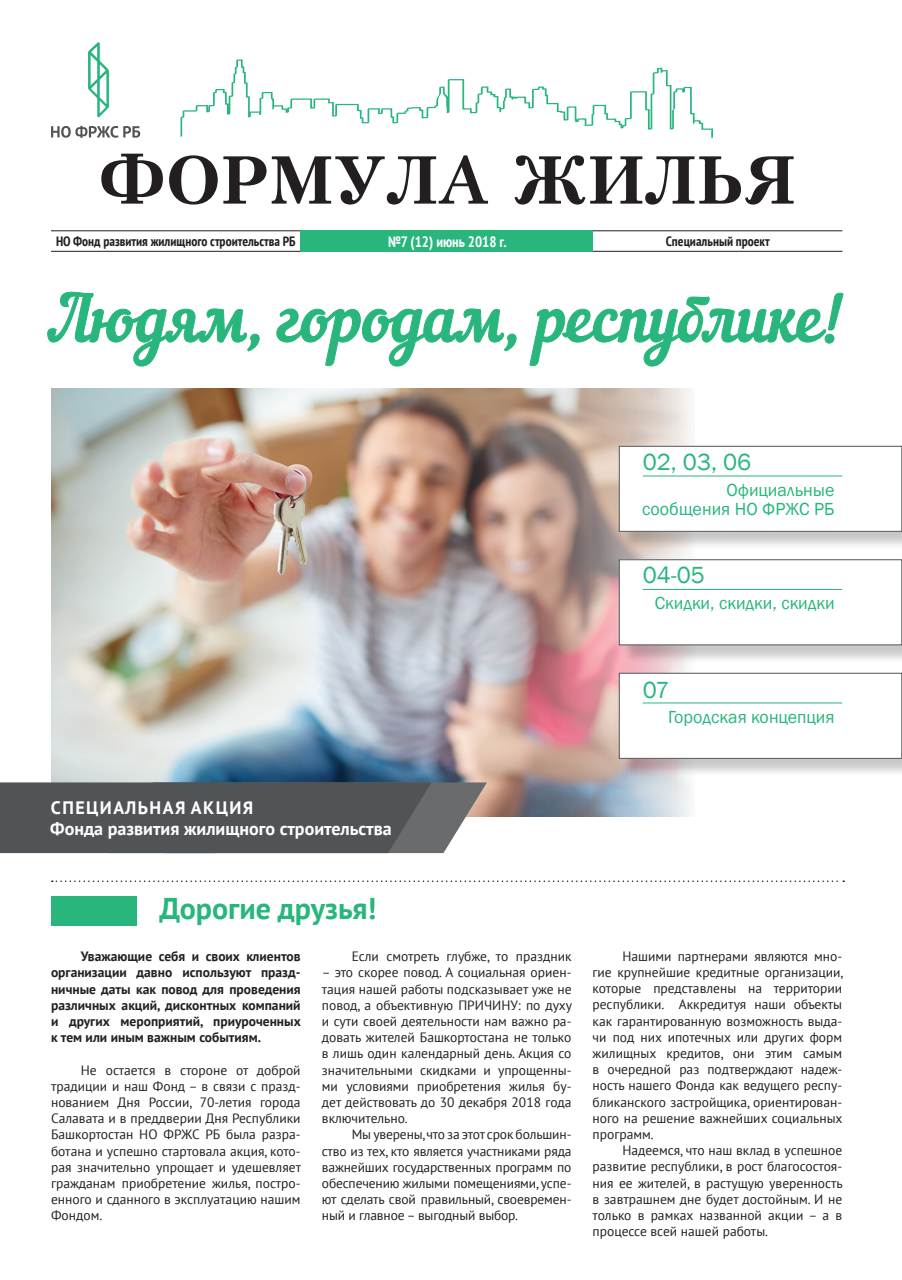
<style>
.page{position:relative;width:902px;height:1280px;background:#fff}
.page>*{position:absolute;margin:0;border:0;box-sizing:border-box;transform-origin:0 0}
.t1{font:67.5px "Petersburg Bold Cyrillic";color:#231f20}
.t2{font:63.6px "Nautilus Pompilius";color:#28b67d}
.t3{font:700 30px "PT Sans";color:#28b67d}
.t4{font:24px "Franklin Gothic";color:#28b67d}
.t5{font:18px/19.5px "Franklin Gothic";color:#28b67d;text-align:right}
.t6{font:700 18px/21.6px "PT Sans";color:#fff}
.t7{font:700 condensed 15px "PT Sans";color:#fff}
.t8{font:13.5px/16.2px "PT Sans";color:#231f20;text-align:justify}
.t9{font:700 13.5px/16.2px "PT Sans";color:#231f20;text-align:justify}
.t10{font:700 condensed 13.5px "PT Sans";color:#231f20}
</style>
<div class="page">
<img style="left:51px;top:388px;width:643px;height:428px">
<svg style="left:180px;top:60px;width:533px;height:78px"></svg>
<hr style="left:51px;top:230px;width:791px;height:1px;background:#231f20">
<hr style="left:51px;top:251px;width:791px;height:1px;background:#231f20">
<div style="left:300px;top:230px;width:292px;height:22px;background:#28b67d"></div>
<div style="left:621px;top:448px;width:280px;height:102px;background:#231f20;opacity:.25"></div>
<div style="left:619px;top:446px;width:282px;height:85px;background:#fff"></div>
<div style="left:619px;top:446px;width:282px;height:85px;border:1px solid #515455"></div>
<hr style="left:642px;top:476px;width:200px;height:1px;background:#28b67d">
<div style="left:621px;top:675px;width:280px;height:102px;background:#231f20;opacity:.25"></div>
<div style="left:619px;top:673px;width:282px;height:85px;background:#fff"></div>
<div style="left:619px;top:673px;width:282px;height:85px;border:1px solid #515455"></div>
<hr style="left:642px;top:703px;width:200px;height:1px;background:#28b67d">
<div style="left:621px;top:562px;width:280px;height:102px;background:#231f20;opacity:.25"></div>
<div style="left:619px;top:560px;width:282px;height:85px;background:#fff"></div>
<div style="left:619px;top:559px;width:282px;height:86px;border:1px solid #515455"></div>
<hr style="left:642px;top:589px;width:200px;height:1px;background:#28b67d">
<svg style="left:52px;top:880px;width:792px;height:2px"></svg>
<div style="left:51px;top:896px;width:85px;height:29px;background:#28b67d"></div>
<svg style="left:88px;top:42px;width:21px;height:76px"></svg>
<svg style="left:51px;top:126px;width:89px;height:12px"></svg>
<svg style="left:0;top:782px;width:487px;height:71px;background:#5b5d5f"></svg>
<svg style="left:47px;top:291px;width:213px;height:76px"></svg>
<svg style="left:276px;top:308px;width:241px;height:59px"></svg>
<svg style="left:529px;top:292px;width:315px;height:75px"></svg>
<h1 class="t1" style="left:98px;top:141px;width:699px">ФОРМУЛА ЖИЛЬЯ</h1>
<p class="t10" style="left:56px;top:232px;width:241px">НО Фонд развития жилищного строительства РБ</p>
<p class="t7" style="left:388px;top:231px;width:120px">№7 (12) июнь 2018 г.</p>
<p class="t10" style="left:665px;top:232px;width:105px">Специальный проект</p>
<h2 class="t2" style="left:48px;top:281px;width:794px">Людям, городам, республике!</h2>
<h3 class="t4" style="left:642px;top:447px;width:110px">02, 03, 06</h3>
<h3 class="t5" style="left:642px;top:480px;width:194px">Официальные сообщения НО ФРЖС РБ</h3>
<h3 class="t4" style="left:642px;top:560px;width:64px">04-05</h3>
<h3 class="t5" style="left:654px;top:593px;width:181px">Скидки, скидки, скидки</h3>
<h3 class="t4" style="left:642px;top:675px;width:28px">07</h3>
<h3 class="t5" style="left:668px;top:707px;width:168px">Городская концепция</h3>
<h3 class="t6" style="left:50px;top:796px;width:343px">СПЕЦИАЛЬНАЯ АКЦИЯ<br>Фонда развития жилищного строительства</h3>
<h3 class="t3" style="left:159px;top:888px;width:218px">Дорогие друзья!</h3>
<p class="t8" style="left:351px;top:948px;width:221px">Если смотреть глубже, то праздник</p>
<p class="t8" style="left:322px;top:964px;width:251px">– это скорее повод. А социальная ориен&shy;тация нашей работы подсказывает уже не повод, а объективную ПРИЧИНУ: по духу и сути своей деятельности нам важно ра&shy;довать жителей Башкортостана не только в лишь один календарный день. Акция со значительными скидками и упрощенны&shy;ми условиями приобретения жилья бу&shy;дет действовать до 30 декабря 2018 года включительно.</p>
<p class="t8" style="left:322px;top:1126px;width:251px;text-indent:30px">Мы уверены, что за этот срок большин&shy;ство из тех, кто является участниками ряда важнейших государственных программ по обеспечению жилыми помещениями, успе&shy;ют сделать свой правильный, своевремен&shy;ный и главное – выгодный выбор.</p>
<p class="t9" style="left:51px;top:948px;width:251px;text-indent:30px">Уважающие себя и своих клиентов организации давно используют празд&shy;ничные даты как повод для проведения различных акций, дисконтных компаний и других мероприятий, приуроченных к тем или иным важным событиям.</p>
<p class="t8" style="left:51px;top:1061px;width:251px;text-indent:30px">Не остается в стороне от доброй традиции и наш Фонд – в связи с празд&shy;нованием Дня России, 70-летия города Салавата и в преддверии Дня Республики Башкортостан НО ФРЖС РБ была разра&shy;ботана и успешно стартовала акция, кото&shy;рая значительно упрощает и удешевляет гражданам приобретение жилья, постро&shy;енного и сданного в эксплуатацию нашим Фондом.</p>
<p class="t8" style="left:592px;top:948px;width:252px;text-indent:30px">Нашими партнерами являются мно&shy;гие крупнейшие кредитные организации, которые представлены на территории республики. Аккредитуя наши объекты как гарантированную возможность выда&shy;чи под них ипотечных или других форм жилищных кредитов, они этим самым в очередной раз подтверждают надеж&shy;ность нашего Фонда как ведущего респу&shy;бликанского застройщика, ориентирован&shy;ного на решение важнейших социальных программ.</p>
<p class="t8" style="left:592px;top:1142px;width:251px;text-indent:30px">Надеемся, что наш вклад в успешное развитие республики, в рост благосостоя&shy;ния ее жителей, в растущую уверенность в завтрашнем дне будет достойным. И не только в рамках названной акции – а в процессе всей нашей работы.</p>
</div>
